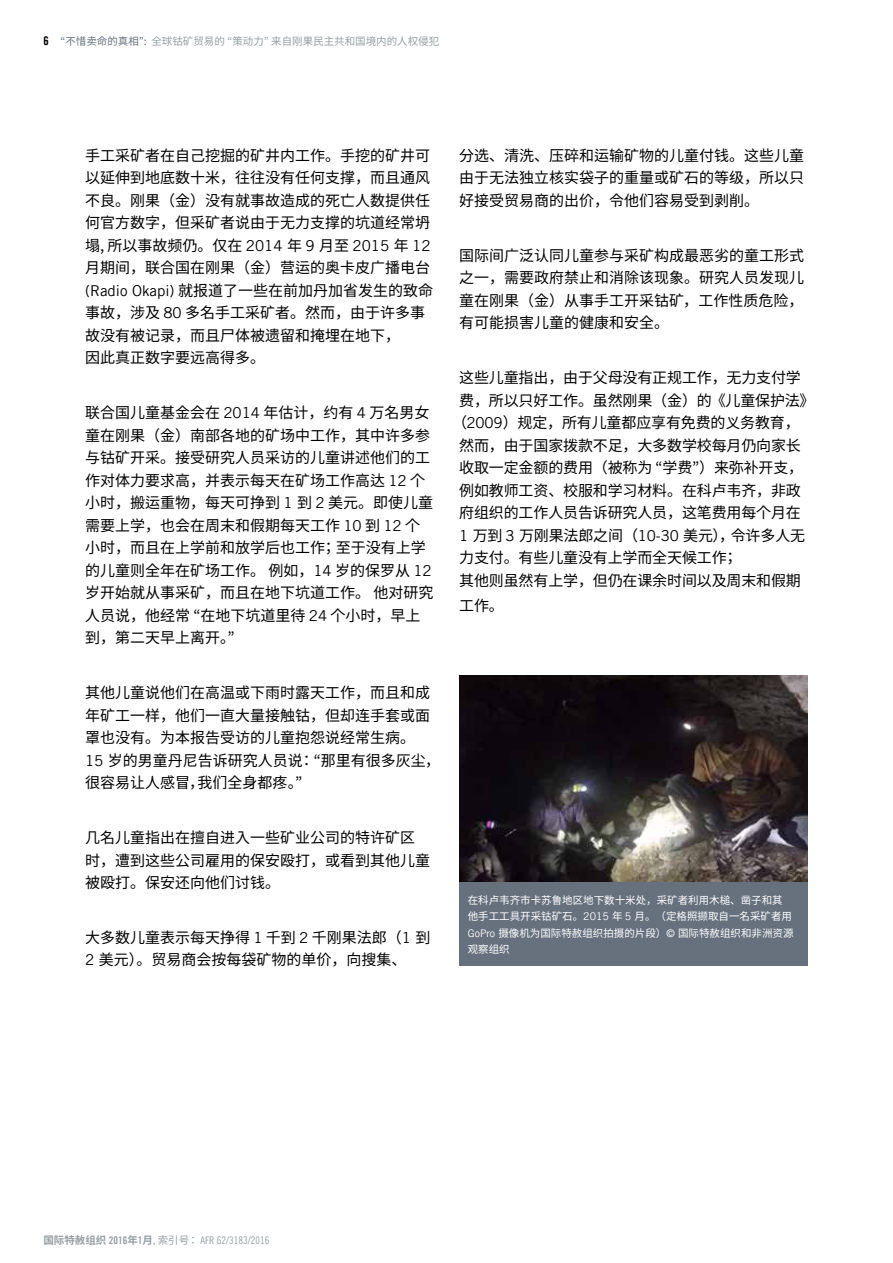
<style>
.page{position:relative;width:893px;height:1263px;background:#fff}
.page>*{position:absolute;margin:0;border:0;box-sizing:border-box;transform-origin:0 0}
.t1{font:15px/22.5px "Noto Sans CJ Kjp";color:#000}
.t2{font:10.5px/16.5px "Noto Sans CJ Kjp";color:#fff}
.t3{font:10.5px "Noto Sans CJ Kjp";color:#979fa2}
.t4{font:10.5px "Amnesty Trade Gothic Cn 18";color:#979fa2}
.s1{font-family:"Amnesty Trade Gothic Bd Cn 20";font-size:12px;color:#000}
.s2{color:#67717e}
.s3{font-family:"Amnesty Trade Gothic"}
.s4{font-family:"Noto Sans CJ Kjp";font-weight:700}
.s5{font-family:"Amnesty Trade Gothic Bd Cn 20"}
.s6{font-family:"Noto Sans CJ Kjp"}
</style>
<div class="page">
<img style="left:459px;top:675px;width:349px;height:207px">
<div style="left:459px;top:882px;width:349px;height:84px;background:#67717e"></div>
<p class="t3" style="left:43px;top:35px;width:397px"><span class="s1">6</span> <span class="s2">“不惜卖命的真相”:</span> 全球钴矿贸易的 “策动力” 来自刚果民主共和国境内的人权侵犯</p>
<p class="t1" style="left:85px;top:144px;width:349px">手工采矿者在自己挖掘的矿井内工作。手挖的矿井可以延伸到地底数十米，往往没有任何支撑，而且通风不良。刚果（金）没有就事故造成的死亡人数提供任何官方数字，但采矿者说由于无力支撑的坑道经常坍塌, 所以事故频仍。仅在 <span class="s3">2014</span> 年 <span class="s3">9</span> 月至 <span class="s3">2015</span> 年 <span class="s3">12</span>月期间，联合国在刚果（金）营运的奥卡皮广播电台<span class="s3">(Radio Okapi)</span> 就报道了一些在前加丹加省发生的致命事故，涉及 <span class="s3">80</span> 多名手工采矿者。然而，由于许多事故没有被记录，而且尸体被遗留和掩埋在地下，<br>因此真正数字要远高得多。</p>
<p class="t1" style="left:85px;top:402px;width:350px">联合国儿童基金会在 <span class="s3">2014</span> 年估计，约有 <span class="s3">4</span> 万名男女童在刚果（金）南部各地的矿场中工作，其中许多参与钴矿开采。接受研究人员采访的儿童讲述他们的工作对体力要求高，并表示每天在矿场工作高达 <span class="s3">12</span> 个小时，搬运重物，每天可挣到 <span class="s3">1</span> 到 <span class="s3">2</span> 美元。即使儿童需要上学，也会在周末和假期每天工作 <span class="s3">10</span> 到 <span class="s3">12</span> 个小时，而且在上学前和放学后也工作； 至于没有上学的儿童则全年在矿场工作。 例如，<span class="s3">14</span> 岁的保罗从 <span class="s3">12</span>岁开始就从事采矿，而且在地下坑道工作。 他对研究人员说，他经常 “在地下坑道里待 <span class="s3">24</span> 个小时，早上到，第二天早上离开。”</p>
<p class="t1" style="left:85px;top:682px;width:356px">其他儿童说他们在高温或下雨时露天工作，而且和成年矿工一样，他们一直大量接触钴，但却连手套或面罩也没有。为本报告受访的儿童抱怨说经常生病。<br><span class="s3">15</span> 岁的男童丹尼告诉研究人员说： “那里有很多灰尘，很容易让人感冒，我们全身都疼。”</p>
<p class="t1" style="left:85px;top:827px;width:346px">几名儿童指出在擅自进入一些矿业公司的特许矿区时，遭到这些公司雇用的保安殴打，或看到其他儿童被殴打。保安还向他们讨钱。</p>
<p class="t1" style="left:85px;top:926px;width:347px">大多数儿童表示每天挣得 <span class="s3">1</span> 千到 <span class="s3">2</span> 千刚果法郎（<span class="s3">1</span> 到<br><span class="s3">2</span> 美元）。贸易商会按每袋矿物的单价，向搜集、</p>
<p class="t1" style="left:459px;top:144px;width:347px;text-align:justify">分选、清洗、压碎和运输矿物的儿童付钱。这些儿童由于无法独立核实袋子的重量或矿石的等级，所以只好接受贸易商的出价，令他们容易受到剥削。</p>
<p class="t1" style="left:459px;top:244px;width:347px;text-align:justify">国际间广泛认同儿童参与采矿构成最恶劣的童工形式之一，需要政府禁止和消除该现象。研究人员发现儿童在刚果（金）从事手工开采钴矿，工作性质危险，有可能损害儿童的健康和安全。</p>
<p class="t1" style="left:459px;top:367px;width:343px">这些儿童指出，由于父母没有正规工作，无力支付学</p>
<p class="t1" style="left:459px;top:389px;width:357px">费，所以只好工作。虽然刚果（金）的 《儿童保护法》</p>
<p class="t1" style="left:452px;top:412px;width:349px">（<span class="s3">2009</span>）规定，所有儿童都应享有免费的义务教育，</p>
<p class="t1" style="left:459px;top:434px;width:343px">然而，由于国家拨款不足，大多数学校每月仍向家长</p>
<p class="t1" style="left:459px;top:457px;width:346px">收取一定金额的费用（被称为 “学费”）来弥补开支，</p>
<p class="t1" style="left:459px;top:479px;width:343px">例如教师工资、校服和学习材料。在科卢韦齐，非政</p>
<p class="t1" style="left:459px;top:502px;width:343px">府组织的工作人员告诉研究人员，这笔费用每个月在</p>
<p class="t1" style="left:459px;top:524px;width:347px"><span class="s3">1</span> 万到 <span class="s3">3</span> 万刚果法郎之间（<span class="s3">10-30</span> 美元），令许多人无</p>
<p class="t1" style="left:459px;top:547px;width:280px">力支付。有些儿童没有上学而全天候工作；</p>
<p class="t1" style="left:459px;top:569px;width:343px">其他则虽然有上学，但仍在课余时间以及周末和假期</p>
<p class="t1" style="left:459px;top:595px;width:46px">工作。</p>
<p class="t2" style="left:468px;top:892px;width:327px">在科卢韦齐市卡苏鲁地区地下数十米处，采矿者利用木槌、凿子和其他手工工具开采钴矿石。<span class="s3">2015</span> 年 <span class="s3">5</span> 月。（定格照撷取自一名采矿者用<br><span class="s3">GoPro</span> 摄像机为国际特赦组织拍摄的片段）<span class="s3">©</span> 国际特赦组织和非洲资源观察组织</p>
<p class="t4" style="left:43px;top:1234px;width:227px"><span class="s4">国际特赦组织</span> <span class="s5">2016</span><span class="s4">年</span><span class="s5">1</span><span class="s4">月</span><span class="s5">,</span> <span class="s6">索引号：</span> AFR 62/3183/2016</p>
</div>
